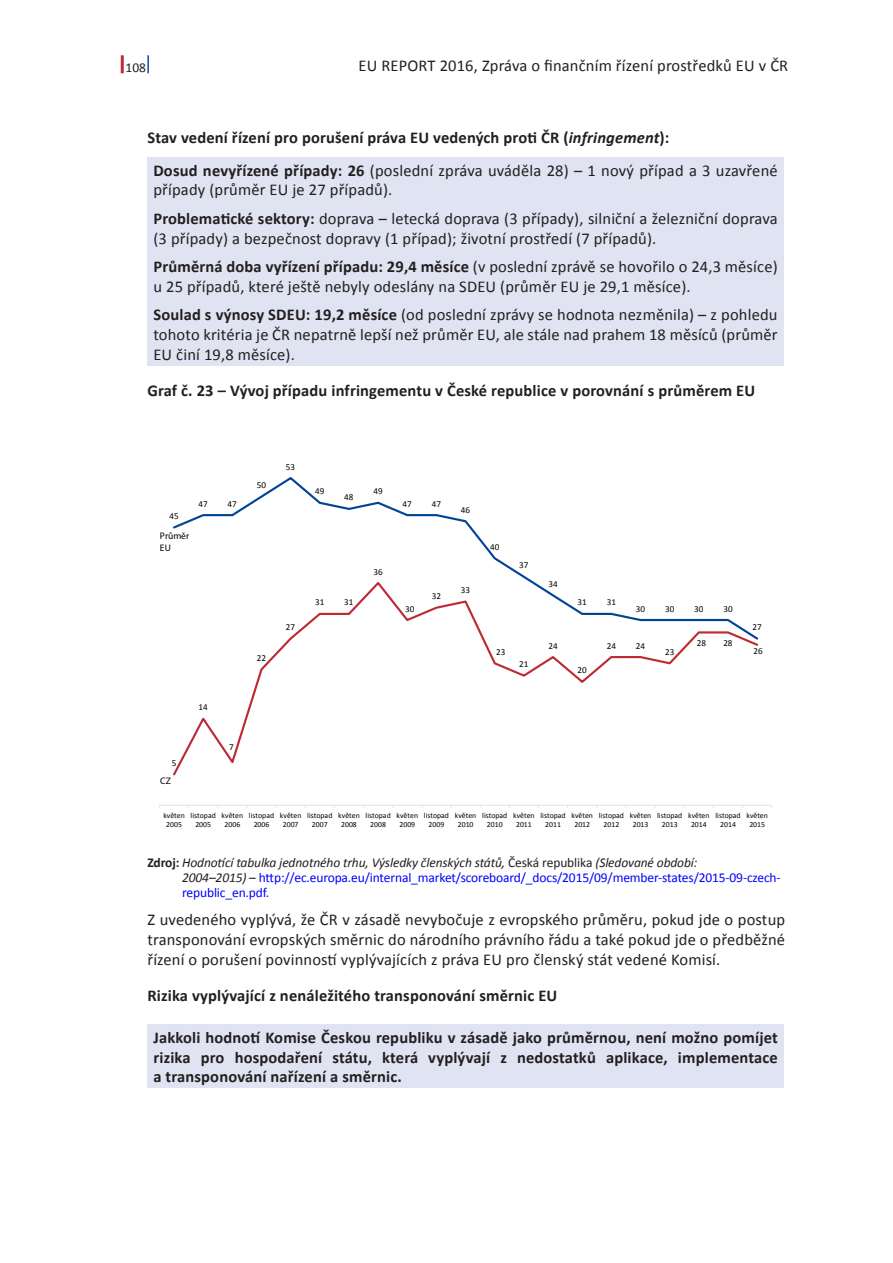
<style>
.page{position:relative;width:893px;height:1263px;background:#fff}
.page>*{position:absolute;margin:0;border:0;box-sizing:border-box;transform-origin:0 0}
.Normální_EUr{font:16.5px/19.8px "Calibri";letter-spacing:.01em;color:#231f20}
.Normální_EUr_bold_me{font:700 16.5px "Calibri";letter-spacing:.01em;color:#231f20}
.Normální_EUr-2{font:700 16.5px/19.8px "Calibri";letter-spacing:.01em;color:#231f20;text-align:justify}
.zdroj{font:13.5px/15px "Calibri";letter-spacing:-.01em;color:#00f}
.t1{font:13.5px "Calibri";color:#231f20}
.t2{font:700 9.45px/11.6px "Calibri";color:#000}
.t3{font:9.15px "Calibri";letter-spacing:.005em;color:#000}
.t4{font:7.8px/9.4px "Calibri";color:#000;text-align:center}
.s1{font-style:italic}
.s2{font-weight:700}
.s3{font-weight:700;color:#231f20}
.s4{font-style:italic;color:#231f20}
.s5{color:#231f20}
</style>
<div class="page">
<svg style="left:147px;top:55px;width:2px;height:18px"></svg>
<hr style="left:121px;top:55px;width:3px;height:18px;background:#bf2b37">
<div style="left:147px;top:157px;width:637px;height:209px;background:#e0e4f2"></div>
<hr style="left:159px;top:805px;width:613px;height:1px;background:#e0e5eb">
<svg style="left:173px;top:641px;width:586px;height:135px"></svg>
<svg style="left:173px;top:477px;width:586px;height:164px"></svg>
<div style="left:147px;top:1024px;width:637px;height:64px;background:#e0e4f2"></div>
<p class="t1" style="left:126px;top:59px;width:22px">108</p>
<p class="Normální_EUr" style="left:359px;top:55px;width:431px">EU REPORT 2016, Zpráva o finančním řízení prostředků EU v ČR</p>
<p class="Normální_EUr_bold_me" style="left:147px;top:127px;width:524px">Stav vedení řízení pro porušení práva EU vedených proti ČR (<span class="s1">infringement</span>):</p>
<p class="Normální_EUr" style="left:153px;top:160px;width:626px"><span class="s2">Dosud nevyřízené případy: 26</span> (poslední zpráva uváděla 28) – 1 nový případ a 3 uzavřené případy (průměr EU je 27 případů).</p>
<p class="Normální_EUr" style="left:153px;top:208px;width:626px"><span class="s2">Problematické sektory:</span> doprava – letecká doprava (3 případy), silniční a železniční doprava (3 případy) a bezpečnost dopravy (1 případ); životní prostředí (7 případů).</p>
<p class="Normální_EUr" style="left:153px;top:256px;width:626px"><span class="s2">Průměrná doba vyřízení případu: 29,4 měsíce</span> (v poslední zprávě se hovořilo o 24,3 měsíce) u 25 případů, které ještě nebyly odeslány na SDEU (průměr EU je 29,1 měsíce).</p>
<p class="Normální_EUr" style="left:153px;top:305px;width:626px;text-align:justify"><span class="s2">Soulad s výnosy SDEU: 19,2 měsíce</span> (od poslední zprávy se hodnota nezměnila) – z pohledu tohoto kritéria je ČR nepatrně lepší než průměr EU, ale stále nad prahem 18 měsíců (průměr EU činí 19,8 měsíce).</p>
<p class="Normální_EUr_bold_me" style="left:147px;top:380px;width:609px">Graf č. 23 – Vývoj případu infringementu v České republice v porovnání s průměrem EU</p>
<p class="t3" style="left:169px;top:510px;width:11px">45</p>
<p class="t2" style="left:160px;top:530px;width:31px">Průměr<br>EU</p>
<p class="t3" style="left:198px;top:498px;width:11px">47</p>
<p class="t3" style="left:228px;top:498px;width:11px">47</p>
<p class="t3" style="left:172px;top:757px;width:6px">5</p>
<p class="t2" style="left:160px;top:775px;width:12px">CZ</p>
<p class="t3" style="left:198px;top:701px;width:11px">14</p>
<p class="t3" style="left:229px;top:741px;width:6px">7</p>
<p class="t3" style="left:257px;top:479px;width:11px">50</p>
<p class="t3" style="left:257px;top:652px;width:11px">22</p>
<p class="t3" style="left:286px;top:461px;width:11px">53</p>
<p class="t3" style="left:286px;top:621px;width:11px">27</p>
<p class="t3" style="left:315px;top:485px;width:11px">49</p>
<p class="t3" style="left:344px;top:492px;width:11px">48</p>
<p class="t3" style="left:373px;top:485px;width:11px">49</p>
<p class="t3" style="left:403px;top:498px;width:11px">47</p>
<p class="t3" style="left:432px;top:498px;width:11px">47</p>
<p class="t3" style="left:315px;top:597px;width:11px">31</p>
<p class="t3" style="left:344px;top:597px;width:11px">31</p>
<p class="t3" style="left:373px;top:566px;width:11px">36</p>
<p class="t3" style="left:405px;top:603px;width:11px">30</p>
<p class="t3" style="left:432px;top:590px;width:11px">32</p>
<p class="t3" style="left:461px;top:504px;width:11px">46</p>
<p class="t3" style="left:461px;top:584px;width:11px">33</p>
<p class="t3" style="left:490px;top:541px;width:11px">40</p>
<p class="t3" style="left:519px;top:559px;width:11px">37</p>
<p class="t3" style="left:496px;top:646px;width:11px">23</p>
<p class="t3" style="left:519px;top:658px;width:11px">21</p>
<p class="t3" style="left:548px;top:578px;width:11px">34</p>
<p class="t3" style="left:548px;top:640px;width:11px">24</p>
<p class="t3" style="left:578px;top:597px;width:11px">31</p>
<p class="t3" style="left:607px;top:597px;width:11px">31</p>
<p class="t3" style="left:636px;top:603px;width:11px">30</p>
<p class="t3" style="left:665px;top:603px;width:11px">30</p>
<p class="t3" style="left:694px;top:603px;width:11px">30</p>
<p class="t3" style="left:723px;top:603px;width:11px">30</p>
<p class="t3" style="left:578px;top:664px;width:11px">20</p>
<p class="t3" style="left:607px;top:640px;width:11px">24</p>
<p class="t3" style="left:636px;top:640px;width:11px">24</p>
<p class="t3" style="left:665px;top:646px;width:11px">23</p>
<p class="t3" style="left:697px;top:637px;width:11px">28</p>
<p class="t3" style="left:723px;top:637px;width:11px">28</p>
<p class="t3" style="left:752px;top:621px;width:11px">27</p>
<p class="t3" style="left:753px;top:645px;width:11px">26</p>
<p class="t4" style="left:163px;top:810px;width:23px">květen<br>2005</p>
<p class="t4" style="left:191px;top:810px;width:27px">listopad<br>2005</p>
<p class="t4" style="left:222px;top:810px;width:23px">květen<br>2006</p>
<p class="t4" style="left:249px;top:810px;width:27px">listopad<br>2006</p>
<p class="t4" style="left:280px;top:810px;width:23px">květen<br>2007</p>
<p class="t4" style="left:307px;top:810px;width:27px">listopad<br>2007</p>
<p class="t4" style="left:338px;top:810px;width:23px">květen<br>2008</p>
<p class="t4" style="left:366px;top:810px;width:27px">listopad<br>2008</p>
<p class="t4" style="left:397px;top:810px;width:23px">květen<br>2009</p>
<p class="t4" style="left:424px;top:810px;width:27px">listopad<br>2009</p>
<p class="t4" style="left:455px;top:810px;width:23px">květen<br>2010</p>
<p class="t4" style="left:482px;top:810px;width:27px">listopad<br>2010</p>
<p class="t4" style="left:513px;top:810px;width:23px">květen<br>2011</p>
<p class="t4" style="left:540px;top:810px;width:27px">listopad<br>2011</p>
<p class="t4" style="left:572px;top:810px;width:23px">květen<br>2012</p>
<p class="t4" style="left:599px;top:810px;width:27px">listopad<br>2012</p>
<p class="t4" style="left:630px;top:810px;width:23px">květen<br>2013</p>
<p class="t4" style="left:657px;top:810px;width:27px">listopad<br>2013</p>
<p class="t4" style="left:688px;top:810px;width:23px">květen<br>2014</p>
<p class="t4" style="left:715px;top:810px;width:27px">listopad<br>2014</p>
<p class="t4" style="left:746px;top:810px;width:23px">květen<br>2015</p>
<p class="zdroj" style="left:182px;top:855px;width:600px;text-indent:-35px"><span class="s3">Zdroj:</span> <span class="s4">Hodnotící tabulka jednotného trhu, Výsledky členských států,</span> <span class="s5">Česká republika</span> <span class="s4">(Sledované období:<br>2004–2015)</span> <span class="s5">–</span> http://ec.europa.eu/internal_market/scoreboard/_docs/2015/09/member-states/2015-09-czech&shy;republic_en.pdf.</p>
<p class="Normální_EUr" style="left:147px;top:910px;width:639px;text-align:justify">Z uvedeného vyplývá, že ČR v zásadě nevybočuje z evropského průměru, pokud jde o postup transponování evropských směrnic do národního právního řádu a také pokud jde o předběžné řízení o porušení povinností vyplývajících z práva EU pro členský stát vedené Komisí.</p>
<p class="Normální_EUr_bold_me" style="left:147px;top:985px;width:411px">Rizika vyplývající z nenáležitého transponování směrnic EU</p>
<p class="Normální_EUr-2" style="left:153px;top:1027px;width:626px">Jakkoli hodnotí Komise Českou republiku v zásadě jako průměrnou, není možno pomíjet rizika pro hospodaření státu, která vyplývají z nedostatků aplikace, implementace a transponování nařízení a směrnic.</p>
</div>
